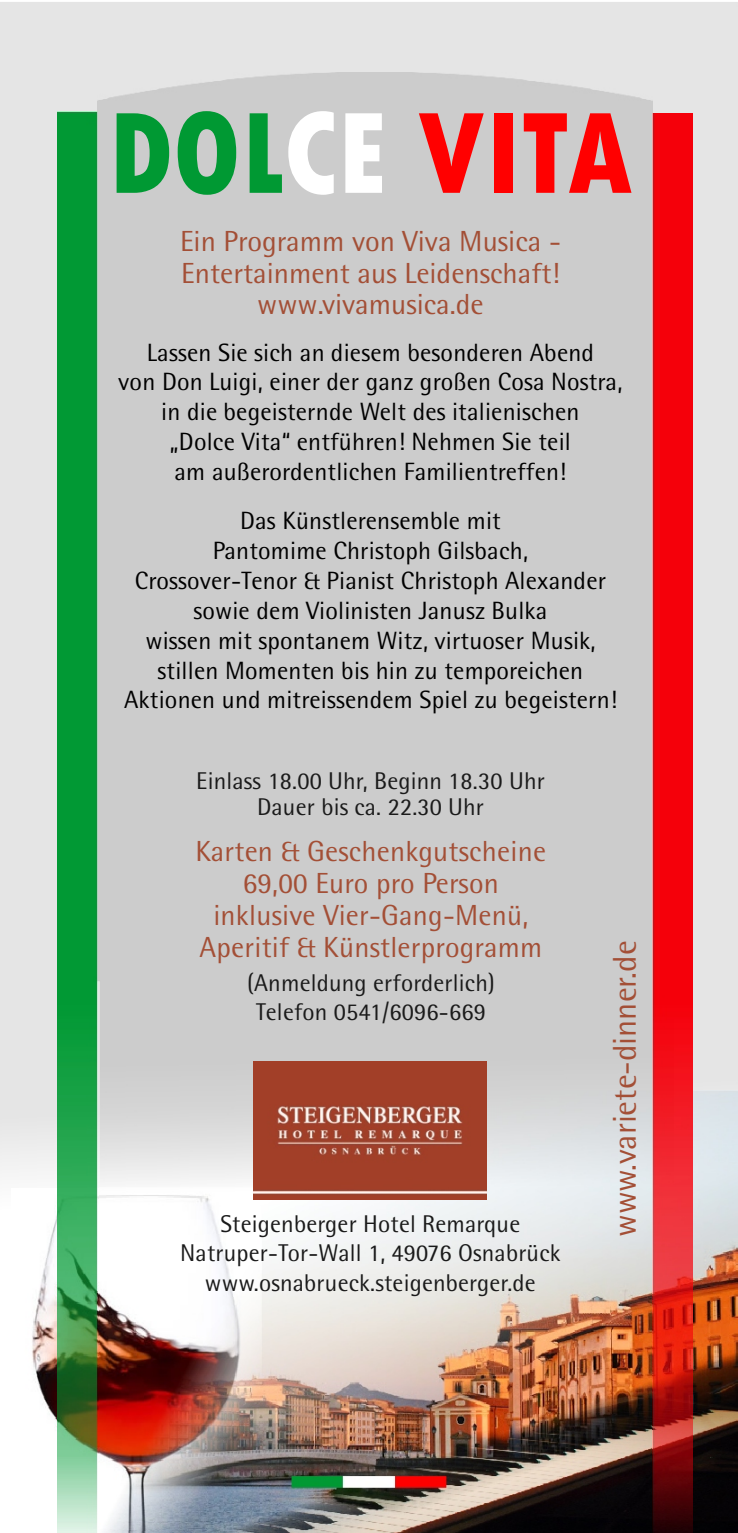
<style>
.page{position:relative;width:738px;height:1533px;background:#fff}
.page>*{position:absolute;margin:0;border:0;box-sizing:border-box;transform-origin:0 0}
.t1{font:800 122px "Tw Cen MT Condensed";color:#f00}
.t2{font:33px "Rotis Semi Sans";color:#a34f36}
.t3{font:29px/31.8px "Rotis Semi Sans";letter-spacing:.01em;color:#a34f36;text-align:center}
.t4{font:25px/29.8px "Rotis Semi Sans";letter-spacing:.01em;color:#000;text-align:center}
.t5{font:24.25px/29.8px "Rotis Semi Sans";letter-spacing:.01em;color:#1a1a1a;text-align:center}
.s1{color:#093}
.s2{color:#fff}
</style>
<div class="page">
<div style="left:0;top:2px;width:738px;height:1530px;background:#e5e5e5"></div>
<img style="left:97px;top:1090px;width:640px;height:261px">
<img style="left:0;top:1351px;width:737px;height:181px">
<img style="left:11px;top:1187px;width:251px;height:345px">
<img style="left:99px;top:981px;width:553px;height:549px">
<div style="left:97px;top:73px;width:555px;height:908px;background:#ccc"></div>
<img style="left:57px;top:112px;width:40px;height:1420px">
<img style="left:652px;top:113px;width:40px;height:1419px">
<img style="left:253px;top:1061px;width:233px;height:138px">
<h1 class="t1" style="left:108px;top:109px;width:525px"><span class="s1">DOL</span><span class="s2">CE</span> VITA</h1>
<p class="t3" style="left:180px;top:228px;width:382px">Ein Programm von Viva Musica -<br>Entertainment aus Leidenschaft! www.vivamusica.de</p>
<p class="t4" style="left:118px;top:340px;width:505px">Lassen Sie sich an diesem besonderen Abend<br>von Don Luigi, einer der ganz großen Cosa Nostra, in die begeisternde Welt des italienischen<br>„Dolce Vita“ entführen! Nehmen Sie teil<br>am außerordentlichen Familientreffen!</p>
<p class="t4" style="left:124px;top:508px;width:494px">Das Künstlerensemble mit<br>Pantomime Christoph Gilsbach,<br>Crossover-Tenor &amp; Pianist Christoph Alexander sowie dem Violinisten Janusz Bulka<br>wissen mit spontanem Witz, virtuoser Musik, stillen Momenten bis hin zu temporeichen Aktionen und mitreissendem Spiel zu begeistern!</p>
<p class="t5" style="left:196px;top:769px;width:350px;line-height:26.5px">Einlass 18.00 Uhr, Beginn 18.30 Uhr<br>Dauer bis ca. 22.30 Uhr</p>
<p class="t3" style="left:195px;top:838px;width:352px">Karten &amp; Geschenkgutscheine<br>69,00 Euro pro Person inklusive Vier-Gang-Menü,<br>Aperitif &amp; Künstlerprogramm</p>
<p class="t5" style="left:247px;top:970px;width:249px">(Anmeldung erforderlich)<br>Telefon 0541/6096-669</p>
<p class="t5" style="left:180px;top:1211px;width:382px">Steigenberger Hotel Remarque<br>Natruper-Tor-Wall 1, 49076 Osnabrück www.osnabrueck.steigenberger.de</p>
<h2 class="t2" style="left:613px;top:1237px;width:298px;rotate:-90deg">www.variete-dinner.de</h2>
</div>
